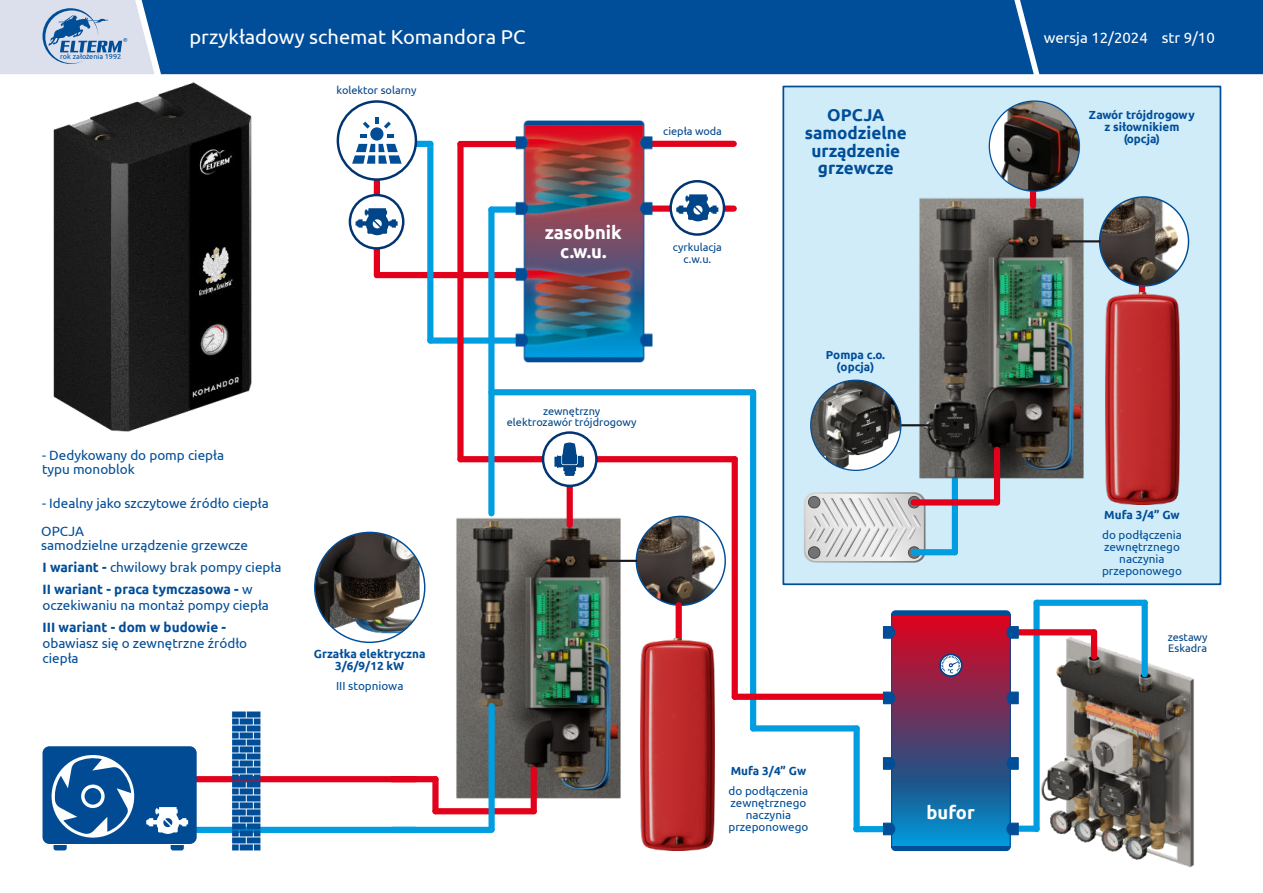
<style>
.page{position:relative;width:1263px;height:893px;background:#fff}
.page>*{position:absolute;margin:0;border:0;box-sizing:border-box;transform-origin:0 0}
.t1{font:20.1px "Ubuntu";color:#fff}
.t2{font:700 18.3px/18.9px "Ubuntu";color:#fff;text-align:center}
.t3{font:700 17.1px/17.5px "Ubuntu";color:#004e98;text-align:center}
.t4{font:15px "Ubuntu";color:#fff}
.t5{font:13.5px/15.6px "Ubuntu";color:#004e98}
.t6{font:700 13.5px/22px "Ubuntu";color:#004e98}
.t7{font:11.7px/12px "Ubuntu";color:#004e98;text-align:center}
.t8{font:700 11.7px/12px "Ubuntu";color:#004e98;text-align:center}
.t9{font:10.95px/11.2px "Ubuntu";color:#004588;text-align:center}
.t10{font:7.35px "Ubuntu";color:#004e99}
.s1{font-weight:400}
</style>
<div class="page">
<div style="left:1034px;top:0;width:229px;height:74px;background:#004e99"></div>
<div style="left:155px;top:0;width:879px;height:74px;background:#004e99"></div>
<svg style="left:0;top:0;width:155px;height:74px;background:#bfcce1"></svg>
<div style="left:782px;top:86px;width:439px;height:499px;background:#d0ecf9;border:2px solid #004e98"></div>
<img style="left:1036px;top:636px;width:158px;height:232px">
<svg style="left:1139px;top:273px;width:6px;height:92px"></svg>
<img style="left:1105px;top:292px;width:74px;height:212px">
<img style="left:636px;top:516px;width:89px;height:89px;border-radius:50%">
<div style="left:374px;top:162px;width:6px;height:113px;background:#e2001a"></div>
<div style="left:185px;top:776px;width:230px;height:6px;background:#e2001a"></div>
<div style="left:645px;top:141px;width:89px;height:6px;background:#e2001a"></div>
<div style="left:645px;top:205px;width:89px;height:7px;background:#e2001a"></div>
<div style="left:970px;top:826px;width:66px;height:6px;background:#009ee0"></div>
<div style="left:185px;top:827px;width:230px;height:6px;background:#009ee0"></div>
<div style="left:392px;top:827px;width:100px;height:6px;background:#009ee0"></div>
<div style="left:856px;top:826px;width:28px;height:6px;background:#009ee0"></div>
<div style="left:753px;top:725px;width:104px;height:6px;background:#009ee0"></div>
<div style="left:430px;top:337px;width:87px;height:7px;background:#009ee0"></div>
<div style="left:491px;top:389px;width:262px;height:6px;background:#009ee0"></div>
<div style="left:1036px;top:600px;width:109px;height:6px;background:#009ee0"></div>
<div style="left:853px;top:728px;width:7px;height:101px;background:#009ee0"></div>
<div style="left:750px;top:392px;width:6px;height:336px;background:#009ee0"></div>
<div style="left:1033px;top:603px;width:7px;height:226px;background:#009ee0"></div>
<div style="left:377px;top:272px;width:158px;height:6px;background:#e2001a"></div>
<div style="left:491px;top:206px;width:44px;height:7px;background:#009ee0"></div>
<div style="left:392px;top:776px;width:43px;height:6px;background:#e2001a"></div>
<div style="left:435px;top:808px;width:99px;height:6px;background:#e2001a"></div>
<div style="left:460px;top:456px;width:275px;height:6px;background:#e2001a"></div>
<div style="left:1091px;top:632px;width:6px;height:24px;background:#e2001a"></div>
<div style="left:676px;top:605px;width:6px;height:92px;background:#e2001a"></div>
<div style="left:942px;top:629px;width:152px;height:6px;background:#e2001a"></div>
<div style="left:735px;top:694px;width:167px;height:6px;background:#e2001a"></div>
<div style="left:460px;top:141px;width:75px;height:6px;background:#e2001a"></div>
<div style="left:377px;top:141px;width:53px;height:6px;background:#009ee0"></div>
<svg style="left:669px;top:180px;width:56px;height:56px"></svg>
<svg style="left:676px;top:194px;width:42px;height:27px"></svg>
<svg style="left:349px;top:194px;width:55px;height:56px"></svg>
<svg style="left:356px;top:208px;width:42px;height:27px"></svg>
<svg style="left:337px;top:100px;width:80px;height:81px"></svg>
<svg style="left:360px;top:117px;width:18px;height:20px"></svg>
<svg style="left:384px;top:122px;width:9px;height:15px"></svg>
<div style="left:370px;top:127px;width:13px;height:14px;background:#004e98;border-radius:50%"></div>
<svg style="left:352px;top:144px;width:50px;height:20px"></svg>
<img style="left:513px;top:121px;width:139px;height:242px">
<svg style="left:893px;top:616px;width:116px;height:229px;background:#5e406d"></svg>
<div style="left:891px;top:614px;width:120px;height:233px;border:1px solid #004e98"></div>
<svg style="left:891px;top:610px;width:120px;height:6px"></svg>
<svg style="left:891px;top:845px;width:120px;height:6px"></svg>
<svg style="left:1006px;top:625px;width:13px;height:14px"></svg>
<svg style="left:1006px;top:690px;width:13px;height:15px"></svg>
<svg style="left:1006px;top:756px;width:13px;height:14px"></svg>
<svg style="left:1006px;top:822px;width:13px;height:14px"></svg>
<svg style="left:882px;top:625px;width:14px;height:14px"></svg>
<svg style="left:882px;top:690px;width:14px;height:15px"></svg>
<svg style="left:882px;top:756px;width:14px;height:14px"></svg>
<svg style="left:882px;top:822px;width:14px;height:14px"></svg>
<svg style="left:939px;top:653px;width:23px;height:24px"></svg>
<svg style="left:232px;top:711px;width:28px;height:139px;background:#2c6aa8"></svg>
<img style="left:456px;top:513px;width:173px;height:291px">
<div style="left:567px;top:459px;width:6px;height:66px;background:#e2001a"></div>
<div style="left:488px;top:210px;width:6px;height:303px;background:#009ee0"></div>
<div style="left:427px;top:144px;width:6px;height:197px;background:#009ee0"></div>
<div style="left:1141px;top:603px;width:7px;height:71px;background:#009ee0"></div>
<div style="left:531px;top:769px;width:6px;height:42px;background:#e2001a"></div>
<div style="left:432px;top:779px;width:7px;height:32px;background:#e2001a"></div>
<div style="left:457px;top:144px;width:7px;height:315px;background:#e2001a"></div>
<div style="left:732px;top:459px;width:6px;height:238px;background:#e2001a"></div>
<img style="left:315px;top:532px;width:110px;height:110px;border-radius:50%">
<img style="left:53px;top:82px;width:199px;height:350px">
<svg style="left:542px;top:431px;width:56px;height:56px"></svg>
<svg style="left:554px;top:442px;width:30px;height:34px"></svg>
<img style="left:641px;top:638px;width:73px;height:212px">
<hr style="left:600px;top:560px;width:36px;height:2px;background:#1a171b">
<div style="left:43px;top:746px;width:154px;height:98px;background:#004b93;border-radius:7px"></div>
<svg style="left:52px;top:755px;width:82px;height:83px"></svg>
<svg style="left:54px;top:757px;width:77px;height:77px"></svg>
<svg style="left:81px;top:784px;width:24px;height:24px"></svg>
<div style="left:85px;top:788px;width:16px;height:17px;background:#004e98;border-radius:50%"></div>
<svg style="left:171px;top:845px;width:13px;height:5px"></svg>
<svg style="left:54px;top:845px;width:13px;height:5px"></svg>
<svg style="left:146px;top:807px;width:42px;height:27px"></svg>
<img style="left:1099px;top:197px;width:89px;height:89px;border-radius:50%">
<img style="left:804px;top:492px;width:121px;height:71px;border-radius:11px">
<svg style="left:805px;top:494px;width:119px;height:67px;background:#dcdcdc"></svg>
<svg style="left:807px;top:516px;width:13px;height:23px"></svg>
<img style="left:820px;top:513px;width:1px;height:14px">
<img style="left:815px;top:527px;width:8px;height:15px">
<img style="left:821px;top:498px;width:91px;height:30px">
<img style="left:823px;top:527px;width:2px;height:16px">
<img style="left:830px;top:498px;width:73px;height:29px">
<img style="left:825px;top:527px;width:9px;height:30px">
<img style="left:834px;top:527px;width:73px;height:30px">
<svg style="left:907px;top:515px;width:14px;height:25px"></svg>
<div style="left:808px;top:496px;width:12px;height:12px;background:#737373;border:1px solid #4d4d4d;border-radius:50%"></div>
<div style="left:808px;top:546px;width:12px;height:13px;background:#737373;border:1px solid #4d4d4d;border-radius:50%"></div>
<svg style="left:908px;top:496px;width:12px;height:12px"></svg>
<svg style="left:908px;top:546px;width:12px;height:13px"></svg>
<div style="left:914px;top:549px;width:41px;height:6px;background:#009ee0"></div>
<div style="left:952px;top:411px;width:6px;height:141px;background:#009ee0"></div>
<div style="left:913px;top:499px;width:84px;height:7px;background:#e2001a"></div>
<img style="left:911px;top:194px;width:181px;height:291px">
<div style="left:1030px;top:140px;width:6px;height:66px;background:#e2001a"></div>
<div style="left:994px;top:450px;width:6px;height:52px;background:#e2001a"></div>
<hr style="left:1063px;top:240px;width:36px;height:2px;background:#1a171b">
<hr style="left:893px;top:424px;width:37px;height:2px;background:#1a171b">
<img style="left:989px;top:101px;width:90px;height:90px;border-radius:50%">
<img style="left:811px;top:380px;width:90px;height:90px;border-radius:50%">
<div style="left:488px;top:706px;width:7px;height:123px;background:#009ee0"></div>
<p class="t10" style="left:60px;top:54px;width:63px">rok założenia 1992</p>
<h1 class="t1" style="left:189px;top:28px;width:337px">przykładowy schemat Komandora PC</h1>
<p class="t4" style="left:1044px;top:31px;width:173px">wersja 12/2024 str 9/10</p>
<p class="t9" style="left:337px;top:85px;width:81px">kolektor solarny</p>
<h2 class="t2" style="left:545px;top:225px;width:78px">zasobnik c.w.u.</h2>
<p class="t9" style="left:663px;top:126px;width:60px">ciepła woda</p>
<p class="t9" style="left:673px;top:243px;width:51px">cyrkulacja c.w.u.</p>
<p class="t9" style="left:507px;top:406px;width:131px">zewnętrzny<br>elektrozawór trójdrogowy</p>
<p class="t3" style="left:805px;top:108px;width:104px">OPCJA samodzielne urządzenie grzewcze</p>
<p class="t8" style="left:826px;top:350px;width:61px">Pompa c.o. (opcja)</p>
<p class="t8" style="left:1089px;top:109px;width:108px">Zawór trójdrogowy z siłownikiem (opcja)</p>
<p class="t5" style="left:42px;top:449px;width:184px;line-height:14px">- Dedykowany do pomp ciepła typu monoblok</p>
<p class="t5" style="left:41px;top:490px;width:229px;line-height:28px">- Idealny jako szczytowe źródło ciepła<br>OPCJA</p>
<p class="t5" style="left:41px;top:538px;width:208px">samodzielne urządzenie grzewcze</p>
<p class="t6" style="left:43px;top:557px;width:240px">I wariant - <span class="s1">chwilowy brak pompy ciepła<br></span>II wariant - praca tymczasowa - <span class="s1">w</span></p>
<p class="t5" style="left:43px;top:598px;width:228px">oczekiwaniu na montaż pompy ciepła</p>
<p class="t6" style="left:43px;top:617px;width:185px">III wariant - dom w budowie -</p>
<p class="t5" style="left:43px;top:636px;width:206px">obawiasz się o zewnętrzne źródło ciepła</p>
<p class="t8" style="left:314px;top:649px;width:113px">Grzałka elektryczna<br>3/6/9/12 kW</p>
<p class="t7" style="left:336px;top:680px;width:69px">III stopniowa</p>
<p class="t8" style="left:731px;top:766px;width:77px">Mufa 3/4” Gw</p>
<p class="t7" style="left:728px;top:785px;width:81px">do podłączenia zewnętrznego naczynia przeponowego</p>
<h2 class="t2" style="left:926px;top:805px;width:50px">bufor</h2>
<p class="t8" style="left:1104px;top:510px;width:77px">Mufa 3/4” Gw</p>
<p class="t7" style="left:1102px;top:529px;width:81px">do podłączenia zewnętrznego naczynia przeponowego</p>
<p class="t9" style="left:1168px;top:632px;width:42px;text-align:left">zestawy<br>Eskadra</p>
</div>
